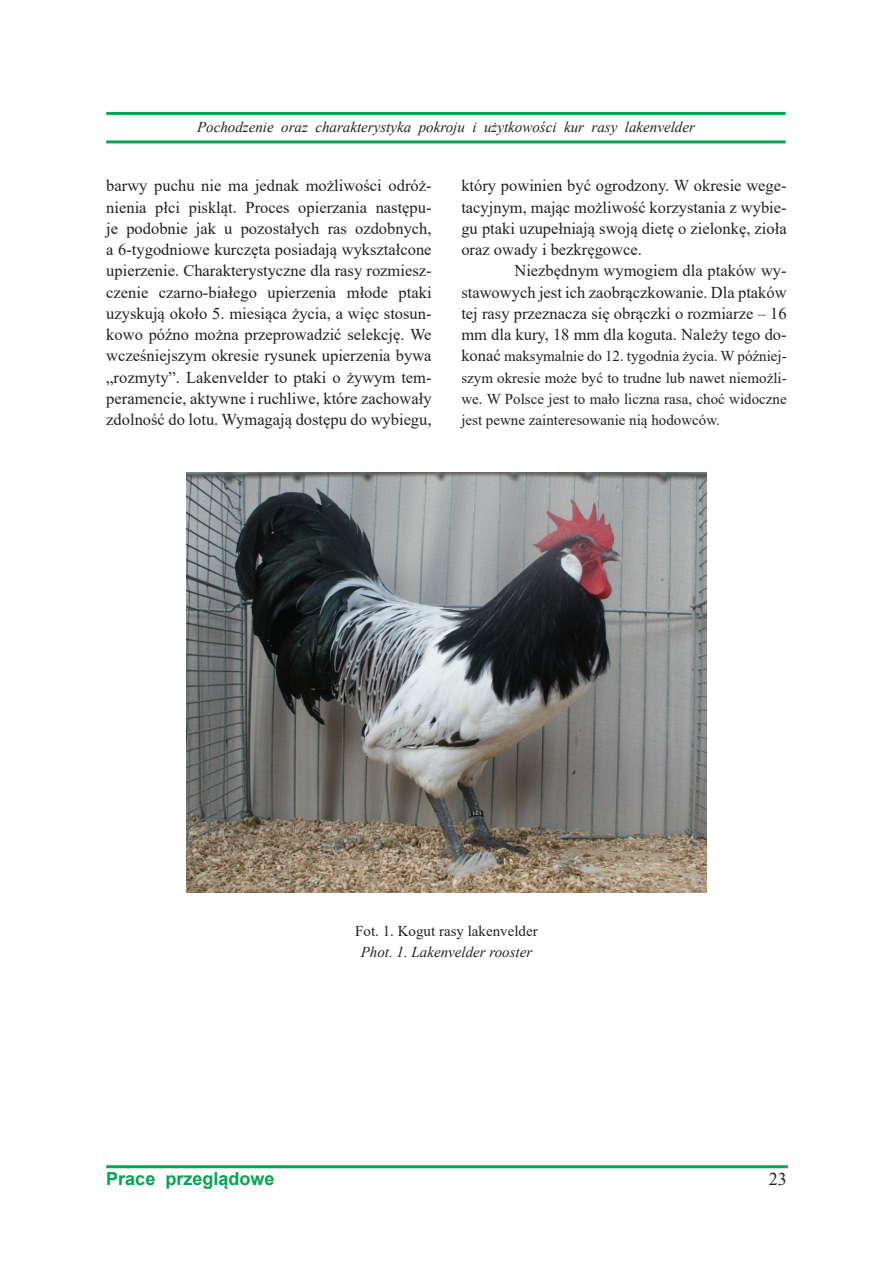
<style>
.page{position:relative;width:893px;height:1263px;background:#fff}
.page>*{position:absolute;margin:0;border:0;box-sizing:border-box;transform-origin:0 0}
.t1{font:700 18px "Arial";color:#00a54f}
.t2{font:18px "Times New Roman";color:#231f20}
.Normalny{font:16.5px/21.3px "Times New Roman";color:#231f20;text-align:justify}
.Normalny-2{font:15px/21.3px "Times New Roman";color:#231f20;text-align:justify}
.Normalny-3{font:italic 15px "Times New Roman";color:#231f20}
.s1{font-size:16.5px}
</style>
<div class="page">
<hr style="left:106px;top:112px;width:680px;height:3px;background:#00a54f">
<hr style="left:106px;top:140px;width:680px;height:3px;background:#00a54f">
<hr style="left:106px;top:1165px;width:682px;height:3px;background:#00a54f">
<img style="left:186px;top:473px;width:521px;height:419px">
<p class="Normalny-3" style="left:197px;top:117px;width:499px">Pochodzenie oraz charakterystyka pokroju i użytkowości kur rasy lakenvelder</p>
<p class="Normalny" style="left:106px;top:175px;width:327px">barwy puchu nie ma jednak możliwości odróż&shy;nienia płci piskląt. Proces opierzania następu&shy;je podobnie jak u pozostałych ras ozdobnych, a 6-tygodniowe kurczęta posiadają wykształcone upierzenie. Charakterystyczne dla rasy rozmiesz&shy;czenie czarno-białego upierzenia młode ptaki uzyskują około 5. miesiąca życia, a więc stosun&shy;kowo późno można przeprowadzić selekcję. We wcześniejszym okresie rysunek upierzenia bywa „rozmyty”. Lakenvelder to ptaki o żywym tem&shy;peramencie, aktywne i ruchliwe, które zachowały zdolność do lotu. Wymagają dostępu do wybiegu,</p>
<p class="Normalny" style="left:461px;top:175px;width:327px">który powinien być ogrodzony. W okresie wege&shy;tacyjnym, mając możliwość korzystania z wybie&shy;gu ptaki uzupełniają swoją dietę o zielonkę, zioła oraz owady i bezkręgowce.</p>
<p class="Normalny" style="left:461px;top:260px;width:327px;text-indent:53px">Niezbędnym wymogiem dla ptaków wy&shy;stawowych jest ich zaobrączkowanie. Dla ptaków tej rasy przeznacza się obrączki o rozmiarze – 16 mm dla kury, 18 mm dla koguta. Należy tego do-</p>
<p class="Normalny-2" style="left:461px;top:345px;width:327px"><span class="s1">konać</span> maksymalnie do 12. tygodnia życia. W później&shy;szym okresie może być to trudne lub nawet niemożli&shy;we. W Polsce jest to mało liczna rasa, choć widoczne jest pewne zainteresowanie nią hodowców.</p>
<p class="Normalny-2" style="left:355px;top:919px;width:184px">Fot. 1. Kogut rasy lakenvelder</p>
<p class="Normalny-3" style="left:361px;top:941px;width:173px">Phot. 1. Lakenvelder rooster</p>
<p class="t1" style="left:106px;top:1166px;width:170px">Prace przeglądowe</p>
<p class="t2" style="left:769px;top:1166px;width:19px">23</p>
</div>
